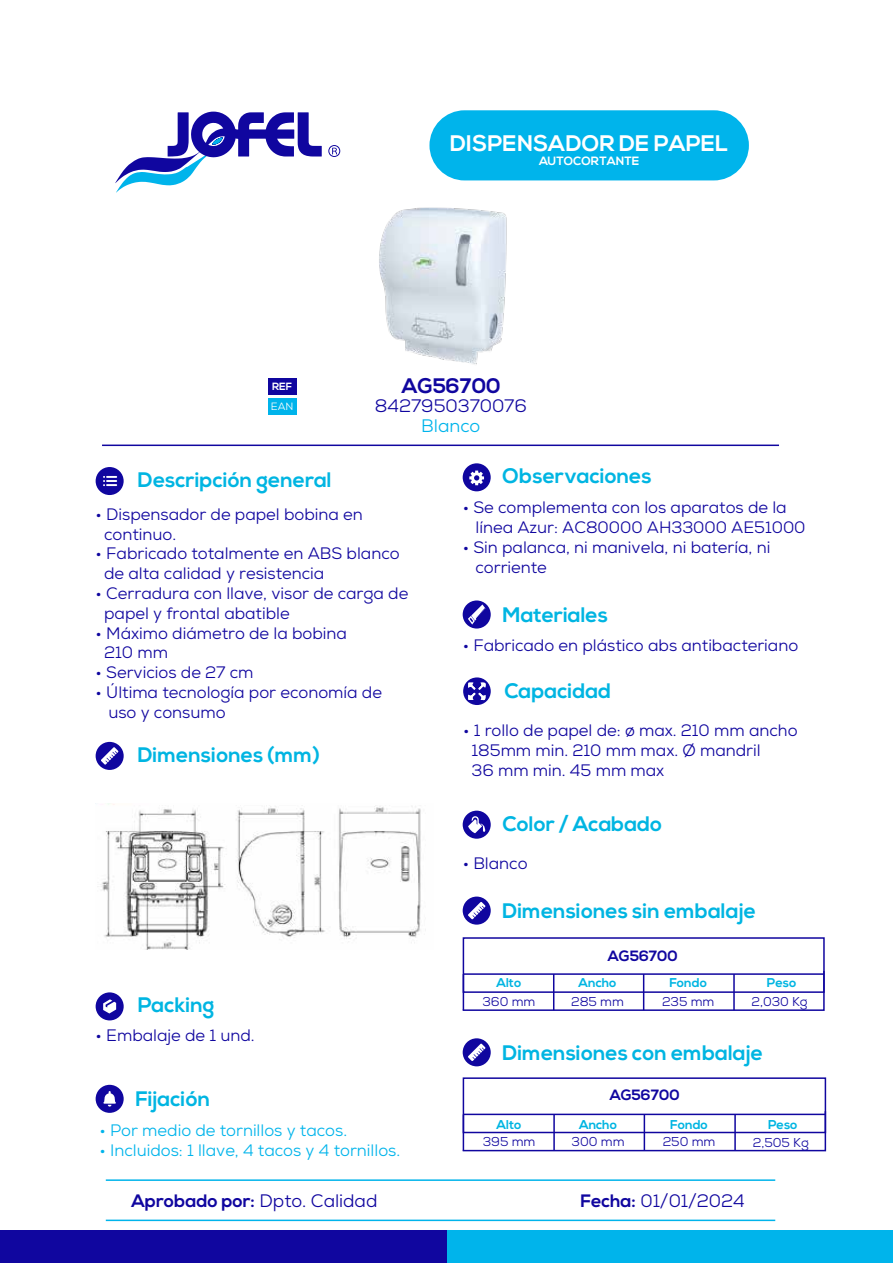
<style>
.page{position:relative;width:893px;height:1263px;background:#fff}
.page>*{position:absolute;margin:0;border:0;box-sizing:border-box;transform-origin:0 0}
.t1{font:700 22.5px "Nexa";color:#fff}
.t2{font:700 21px "Nexa";color:#00b5e2}
.t3{font:700 21px "Nexa";color:#10069f}
.t4{font:18px "Nexa";color:#10069f}
.t5{font:700 18px "Nexa";color:#10069f}
.t6{font:18px "Nexa";color:#00b4eb}
.t7{font:16.5px/19.8px "Nexa";color:#10069f}
.t8{font:16.5px "Nexa";color:#00b4eb}
.t9{font:700 14.85px "Nexa";color:#10069f}
.t10{font:12.75px "Nexa";color:#10069f}
.t11{font:700 12.75px "Nexa";color:#00b5e2}
.t12{font:700 12px "Nexa";color:#fff}
.t13{font:700 10.5px "Nexa";color:#fff}
.t14{font:10.5px "Nexa";color:#fff}
.s1{font-weight:400}
.s2{font-weight:700}
</style>
<div class="page">
<svg style="left:328px;top:145px;width:12px;height:12px"></svg>
<svg style="left:115px;top:112px;width:207px;height:81px"></svg>
<svg style="left:463px;top:600px;width:28px;height:28px"></svg>
<div style="left:0;top:1231px;width:447px;height:32px;background:#10069f"></div>
<div style="left:447px;top:1231px;width:446px;height:32px;background:#00b4eb"></div>
<div style="left:429px;top:110px;width:320px;height:70px;background:#00b4eb;border-radius:35px"></div>
<div style="left:268px;top:379px;width:29px;height:16px;background:#10069f"></div>
<div style="left:268px;top:398px;width:29px;height:17px;background:#00b4eb"></div>
<svg style="left:463px;top:463px;width:28px;height:28px"></svg>
<svg style="left:96px;top:467px;width:28px;height:28px"></svg>
<svg style="left:463px;top:811px;width:28px;height:28px"></svg>
<svg style="left:96px;top:992px;width:28px;height:28px"></svg>
<svg style="left:96px;top:1085px;width:28px;height:28px"></svg>
<svg style="left:463px;top:1038px;width:28px;height:28px"></svg>
<div style="left:463px;top:1077px;width:363px;height:56px;border:2px solid #10069f"></div>
<svg style="left:462px;top:1110px;width:365px;height:42px"></svg>
<hr style="left:553px;top:1114px;width:2px;height:36px;background:#10069f">
<hr style="left:463px;top:1114px;width:1px;height:36px;background:#10069f">
<hr style="left:644px;top:1114px;width:1px;height:36px;background:#10069f">
<hr style="left:734px;top:1114px;width:2px;height:36px;background:#10069f">
<svg style="left:463px;top:896px;width:28px;height:29px"></svg>
<div style="left:463px;top:937px;width:362px;height:56px;border:2px solid #10069f"></div>
<svg style="left:462px;top:969px;width:363px;height:42px"></svg>
<hr style="left:553px;top:974px;width:1px;height:36px;background:#10069f">
<hr style="left:463px;top:974px;width:1px;height:36px;background:#10069f">
<hr style="left:643px;top:974px;width:1px;height:36px;background:#10069f">
<hr style="left:733px;top:974px;width:2px;height:36px;background:#10069f">
<hr style="left:102px;top:445px;width:677px;height:1px;background:#10069f">
<hr style="left:106px;top:1219px;width:669px;height:2px;background:#00b4eb">
<hr style="left:106px;top:1179px;width:669px;height:2px;background:#00b4eb">
<svg style="left:96px;top:742px;width:28px;height:28px"></svg>
<svg style="left:463px;top:677px;width:28px;height:28px"></svg>
<img style="left:379px;top:207px;width:128px;height:158px">
<img style="left:97px;top:803px;width:329px;height:146px">
<p class="t13" style="left:272px;top:380px;width:21px">REF</p>
<h1 class="t1" style="left:450px;top:130px;width:279px">DISPENSADOR DE PAPEL</h1>
<p class="t12" style="left:539px;top:154px;width:102px">AUTOCORTANTE</p>
<p class="t3" style="left:402px;top:373px;width:101px">AG56700</p>
<p class="t14" style="left:271px;top:400px;width:24px">EAN</p>
<p class="t4" style="left:375px;top:394px;width:153px">8427950370076</p>
<p class="t2" style="left:138px;top:467px;width:195px">Descripción general</p>
<p class="t7" style="left:104px;top:504px;width:260px;text-indent:-9px">• Dispensador de papel bobina en continuo.</p>
<p class="t7" style="left:104px;top:544px;width:297px;text-indent:-9px">• Fabricado totalmente en ABS blanco de alta calidad y resistencia</p>
<p class="t7" style="left:104px;top:583px;width:306px;text-indent:-9px">• Cerradura con llave, visor de carga de papel y frontal abatible</p>
<p class="t7" style="left:104px;top:623px;width:244px;text-indent:-9px">• Máximo diámetro de la bobina<br>210 mm</p>
<p class="t7" style="left:96px;top:663px;width:159px">• Servicios de 27 cm</p>
<p class="t7" style="left:108px;top:682px;width:275px;text-indent:-13px">• Última tecnología por economía de uso y consumo</p>
<p class="t2" style="left:138px;top:742px;width:184px">Dimensiones (mm)</p>
<p class="t6" style="left:421px;top:415px;width:61px">Blanco</p>
<p class="t2" style="left:503px;top:464px;width:151px">Observaciones</p>
<p class="t7" style="left:475px;top:498px;width:331px;text-indent:-13px">• Se complementa con los aparatos de la línea Azur: AC80000 AH33000 AE51000</p>
<p class="t7" style="left:475px;top:537px;width:296px;text-indent:-13px">• Sin palanca, ni manivela, ni batería, ni corriente</p>
<p class="t2" style="left:503px;top:603px;width:107px">Materiales</p>
<p class="t7" style="left:463px;top:636px;width:337px">• Fabricado en plástico abs antibacteriano</p>
<p class="t2" style="left:504px;top:679px;width:108px">Capacidad</p>
<p class="t7" style="left:472px;top:721px;width:327px;text-indent:-9px">• 1 rollo de papel de: ø max. 210 mm ancho<br>185mm min. 210 mm max. Ø mandril<br>36 mm min. 45 mm max</p>
<p class="t2" style="left:138px;top:993px;width:78px">Packing</p>
<p class="t7" style="left:96px;top:1025px;width:160px">• Embalaje de 1 und.</p>
<p class="t2" style="left:136px;top:1087px;width:76px">Fijación</p>
<p class="t8" style="left:99px;top:1119px;width:249px">• Por medio de tornillos y tacos.</p>
<p class="t8" style="left:99px;top:1139px;width:302px">• Incluidos: 1 llave, 4 tacos y 4 tornillos.</p>
<p class="t2" style="left:503px;top:811px;width:161px">Color / Acabado</p>
<p class="t7" style="left:463px;top:853px;width:66px">• Blanco</p>
<p class="t2" style="left:503px;top:898px;width:255px">Dimensiones sin embalaje</p>
<p class="t9" style="left:608px;top:948px;width:72px">AG56700</p>
<p class="t11" style="left:496px;top:976px;width:26px">Alto</p>
<p class="t11" style="left:579px;top:976px;width:39px">Ancho</p>
<p class="t11" style="left:669px;top:976px;width:39px">Fondo</p>
<p class="t10" style="left:482px;top:993px;width:54px">360 mm</p>
<p class="t10" style="left:571px;top:993px;width:54px">285 mm</p>
<p class="t10" style="left:662px;top:993px;width:54px">235 mm</p>
<p class="t10" style="left:752px;top:993px;width:58px">2,030 Kg</p>
<p class="t11" style="left:767px;top:976px;width:31px">Peso</p>
<p class="t2" style="left:503px;top:1040px;width:262px">Dimensiones con embalaje</p>
<p class="t9" style="left:610px;top:1086px;width:72px">AG56700</p>
<p class="t10" style="left:483px;top:1133px;width:54px">395 mm</p>
<p class="t10" style="left:572px;top:1133px;width:54px">300 mm</p>
<p class="t10" style="left:663px;top:1133px;width:54px">250 mm</p>
<p class="t11" style="left:768px;top:1117px;width:31px">Peso</p>
<p class="t11" style="left:497px;top:1117px;width:26px">Alto</p>
<p class="t11" style="left:579px;top:1117px;width:40px">Ancho</p>
<p class="t11" style="left:670px;top:1117px;width:39px">Fondo</p>
<p class="t10" style="left:753px;top:1135px;width:57px">2,505 Kg</p>
<p class="t5" style="left:131px;top:1190px;width:247px">Aprobado por: <span class="s1">Dpto. Calidad</span></p>
<p class="t4" style="left:580px;top:1189px;width:166px"><span class="s2">Fecha:</span> 01/01/2024</p>
</div>
